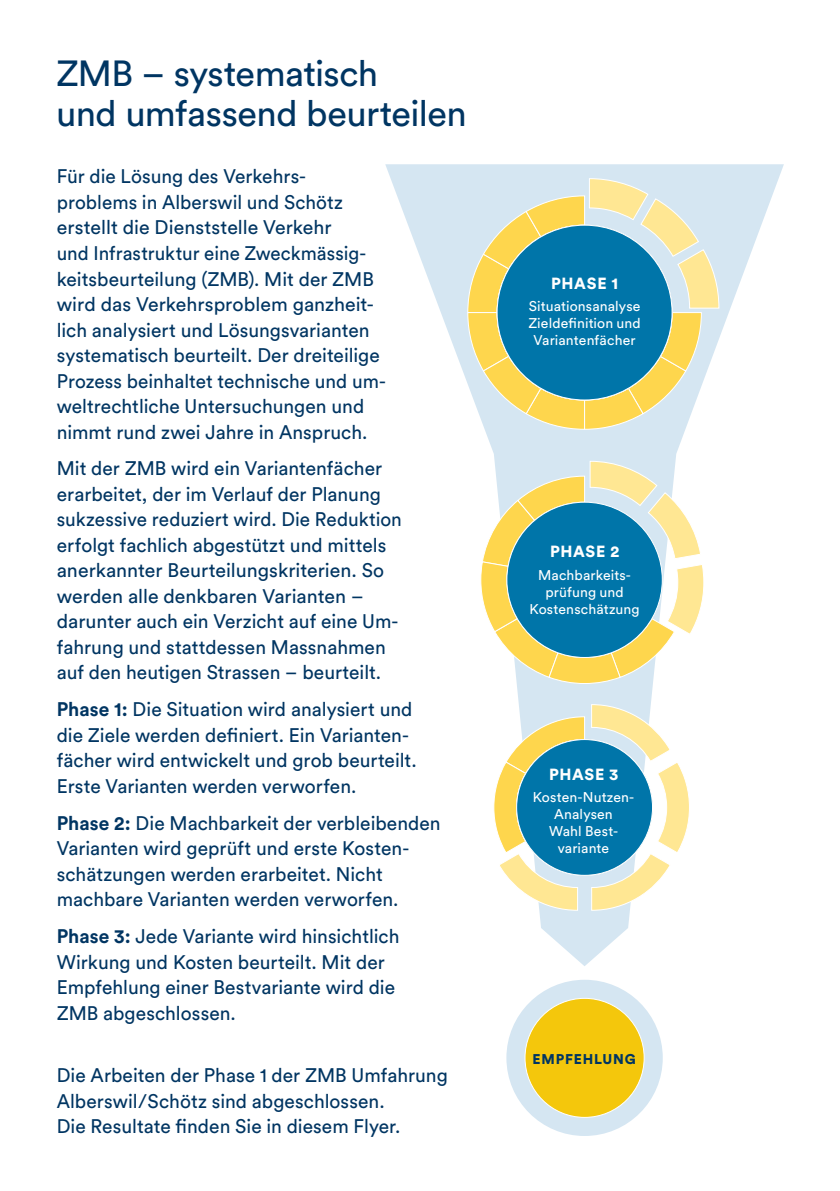
<style>
.page{position:relative;width:840px;height:1191px;background:#fff}
.page>*{position:absolute;margin:0;border:0;box-sizing:border-box;transform-origin:0 0}
.t1{font:36px/40px "Circular Std";letter-spacing:-.015em;color:#003562}
.t2{font:19.6px/25.6px "Circular Std";color:#003562}
.t3{font:900 16px "Circular Std";letter-spacing:.04em;color:#fff}
.t4{font:14px/17px "Circular Std";letter-spacing:.01em;color:#fff;text-align:center}
.t5{font:900 14px "Circular Std";letter-spacing:.055em;color:#003562}
.s1{font-weight:700}
</style>
<div class="page">
<hr style="left:0;top:1013px;width:1px;height:121px;background:#fae6a6">
<svg style="left:385px;top:164px;width:398px;height:802px"></svg>
<div style="left:506px;top:979px;width:156px;height:157px;background:#d5e6f2;border-radius:50%"></div>
<svg style="left:466px;top:179px;width:253px;height:251px;background:#eae2b1"></svg>
<div style="left:497px;top:225px;width:174px;height:175px;background:#0075a9;border-radius:50%"></div>
<div style="left:524px;top:998px;width:119px;height:119px;background:#f4c70c;border-radius:50%"></div>
<svg style="left:479px;top:461px;width:225px;height:223px"></svg>
<div style="left:506px;top:502px;width:156px;height:155px;background:#0075a9;border-radius:50%"></div>
<svg style="left:492px;top:703px;width:198px;height:208px"></svg>
<div style="left:516px;top:739px;width:136px;height:136px;background:#0075a9;border-radius:50%"></div>
<h1 class="t1" style="left:56px;top:54px;width:412px">ZMB – systematisch<br>und umfassend beurteilen</h1>
<p class="t2" style="left:57px;top:164px;width:330px">Für die Lösung des Verkehrs&shy;problems in Alberswil und Schötz erstellt die Dienststelle Verkehr<br>und Infrastruktur eine Zweckmässig&shy;keitsbeurteilung (ZMB). Mit der ZMB wird das Verkehrsproblem ganzheit&shy;lich analysiert und Lösungsvarianten systematisch beurteilt. Der dreiteilige Prozess beinhaltet technische und um&shy;weltrechtliche Untersuchungen und nimmt rund zwei Jahre in Anspruch.</p>
<p class="t2" style="left:57px;top:456px;width:346px">Mit der ZMB wird ein Variantenfächer erarbeitet, der im Verlauf der Planung sukzessive reduziert wird. Die Reduktion erfolgt fachlich abgestützt und mittels anerkannter Beurteilungskriterien. So werden alle denkbaren Varianten – darunter auch ein Verzicht auf eine Um&shy;fahrung und stattdessen Massnahmen auf den heutigen Strassen – beurteilt.</p>
<p class="t2" style="left:57px;top:697px;width:361px"><span class="s1">Phase 1:</span> Die Situation wird analysiert und die Ziele werden definiert. Ein Varianten&shy;fächer wird entwickelt und grob beurteilt.<br>Erste Varianten werden verworfen.</p>
<p class="t2" style="left:57px;top:810px;width:385px"><span class="s1">Phase 2:</span> Die Machbarkeit der verbleibenden Varianten wird geprüft und erste Kosten&shy;schätzungen werden erarbeitet. Nicht machbare Varianten werden verworfen.</p>
<p class="t2" style="left:57px;top:923px;width:344px"><span class="s1">Phase 3:</span> Jede Variante wird hinsichtlich Wirkung und Kosten beurteilt. Mit der Empfehlung einer Bestvariante wird die ZMB abgeschlossen.</p>
<p class="t2" style="left:57px;top:1062px;width:392px">Die Arbeiten der Phase 1 der ZMB Umfahrung<br>Alberswil / Schötz sind abgeschlossen.<br>Die Resultate finden Sie in diesem Flyer.</p>
<p class="t3" style="left:550px;top:277px;width:69px">PHASE 1</p>
<p class="t4" style="left:528px;top:298px;width:114px">Situationsanalyse<br>Zieldefinition und<br>Variantenfächer</p>
<p class="t3" style="left:549px;top:545px;width:71px">PHASE 2</p>
<p class="t4" style="left:529px;top:566px;width:111px">Machbarkeits&shy;prüfung und<br>Kostenschätzung</p>
<p class="t3" style="left:548px;top:768px;width:71px">PHASE 3</p>
<p class="t4" style="left:532px;top:789px;width:103px">Kosten-Nutzen-<br>Analysen<br>Wahl Best&shy;variante</p>
<p class="t5" style="left:532px;top:1053px;width:105px">EMPFEHLUNG</p>
</div>
